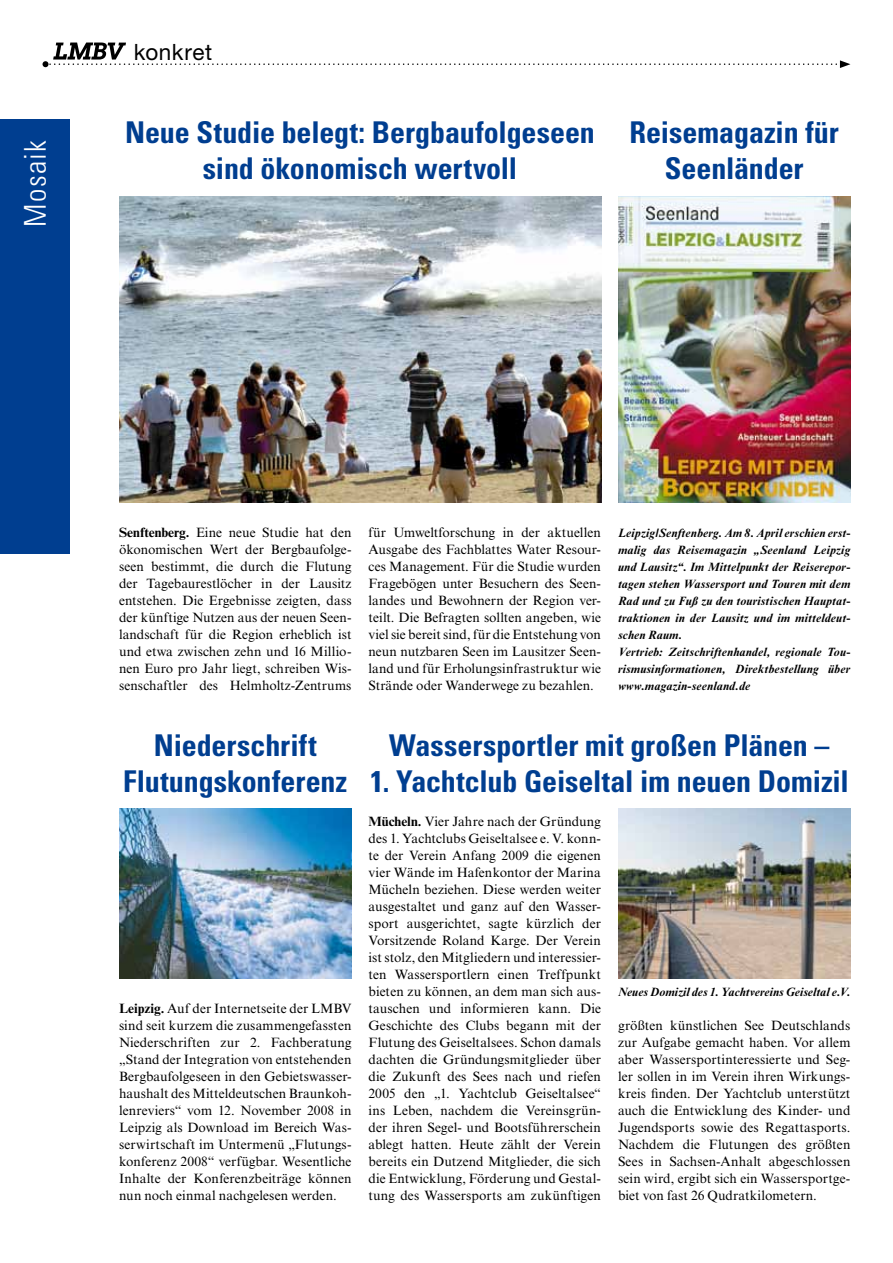
<style>
.page{position:relative;width:893px;height:1263px;background:#fff}
.page>*{position:absolute;margin:0;border:0;box-sizing:border-box;transform-origin:0 0}
.t1{font:700 condensed 30px/36px "Univers LT Std";letter-spacing:-.005em;color:#003e90;text-align:center}
.t2{font:300 condensed 30px "Univers LT Std";letter-spacing:.05em;color:#fff}
.t3{font:22.5px "Helvetica Neue LT Std";letter-spacing:.025em;color:#000}
.t4{font:13.5px/17px "Times New Roman MT Std";letter-spacing:.005em;color:#000;text-align:justify}
.t5{font:italic 700 12px/17px "Times New Roman MT Std";letter-spacing:.005em;color:#000}
.s1{font-weight:700}
</style>
<div class="page">
<svg style="left:43px;top:43px;width:807px;height:25px"></svg>
<div style="left:130px;top:38px;width:85px;height:22px;background:#fff"></div>
<div style="left:0;top:119px;width:70px;height:435px;background:#003e90"></div>
<img style="left:119px;top:196px;width:482px;height:307px">
<img style="left:618px;top:809px;width:232px;height:170px">
<img style="left:119px;top:809px;width:232px;height:170px">
<img style="left:618px;top:196px;width:232px;height:307px">
<h1 class="t2" style="left:17px;top:227px;width:88px;rotate:-90deg">Mosaik</h1>
<h2 class="t3" style="left:134px;top:38px;width:80px">konkret</h2>
<h1 class="t1" style="left:125px;top:115px;width:471px">Neue Studie belegt: Bergbaufolgeseen sind ökonomisch wertvoll</h1>
<h1 class="t1" style="left:630px;top:115px;width:211px">Reisemagazin für<br>Seenländer</h1>
<p class="t4" style="left:119px;top:524px;width:234px"><span class="s1">Senftenberg.</span> Eine neue Studie hat den ökonomischen Wert der Bergbaufolge&shy;seen bestimmt, die durch die Flutung der Tagebaurestlöcher in der Lausitz entstehen. Die Ergebnisse zeigten, dass der künftige Nutzen aus der neuen Seen&shy;landschaft für die Region erheblich ist und etwa zwischen zehn und 16 Millio&shy;nen Euro pro Jahr liegt, schreiben Wis&shy;senschaftler des Helmholtz-Zentrums</p>
<p class="t4" style="left:369px;top:524px;width:234px">für Umweltforschung in der aktuellen Ausgabe des Fachblattes Water Resour&shy;ces Management. Für die Studie wurden Fragebögen unter Besuchern des Seen&shy;landes und Bewohnern der Region ver&shy;teilt. Die Befragten sollten angeben, wie viel sie bereit sind, für die Entstehung von neun nutzbaren Seen im Lausitzer Seen&shy;land und für Erholungsinfrastruktur wie Strände oder Wanderwege zu bezahlen.</p>
<p class="t5" style="left:618px;top:524px;width:234px">Leipzig/Senftenberg. Am 8. April erschien erst&shy;malig das Reisemagazin „Seenland Leipzig und Lausitz“. Im Mittelpunkt der Reiserepor&shy;tagen stehen Wassersport und Touren mit dem Rad und zu Fuß zu den touristischen Hauptat&shy;traktionen in der Lausitz und im mitteldeut&shy;schen Raum.<br>Vertrieb: Zeitschriftenhandel, regionale Tou&shy;rismusinformationen, Direktbestellung über www.magazin-seenland.de</p>
<h1 class="t1" style="left:123px;top:727px;width:225px">Niederschrift<br>Flutungskonferenz</h1>
<p class="t4" style="left:119px;top:1000px;width:234px"><span class="s1">Leipzig.</span> Auf der Internetseite der LMBV sind seit kurzem die zusammengefassten Niederschriften zur 2. Fachberatung „Stand der Integration von entstehenden Bergbaufolgeseen in den Gebietswasser&shy;haushalt des Mitteldeutschen Braunkoh&shy;lenreviers“ vom 12. November 2008 in Leipzig als Download im Bereich Was&shy;serwirtschaft im Untermenü „Flutungs&shy;konferenz 2008“ verfügbar. Wesentliche Inhalte der Konferenzbeiträge können nun noch einmal nachgelesen werden.</p>
<h1 class="t1" style="left:389px;top:727px;width:442px">Wassersportler mit großen Plänen –</h1>
<h1 class="t1" style="left:370px;top:763px;width:480px">1. Yachtclub Geiseltal im neuen Domizil</h1>
<p class="t4" style="left:369px;top:813px;width:234px"><span class="s1">Mücheln.</span> Vier Jahre nach der Gründung des 1. Yachtclubs Geiseltalsee e. V. konn&shy;te der Verein Anfang 2009 die eigenen vier Wände im Hafenkontor der Marina Mücheln beziehen. Diese werden weiter ausgestaltet und ganz auf den Wasser&shy;sport ausgerichtet, sagte kürzlich der Vorsitzende Roland Karge. Der Verein ist stolz, den Mitgliedern und interessier&shy;ten Wassersportlern einen Treffpunkt bieten zu können, an dem man sich aus&shy;tauschen und informieren kann. Die Geschichte des Clubs begann mit der Flutung des Geiseltalsees. Schon damals dachten die Gründungsmitglieder über die Zukunft des Sees nach und riefen 2005 den „1. Yachtclub Geiseltalsee“ ins Leben, nachdem die Vereinsgrün&shy;der ihren Segel- und Bootsführerschein ablegt hatten. Heute zählt der Verein bereits ein Dutzend Mitglieder, die sich die Entwicklung, Förderung und Gestal&shy;tung des Wassersports am zukünftigen</p>
<p class="t5" style="left:618px;top:983px;width:234px">Neues Domizil des 1. Yachtvereins Geiseltal e.V.</p>
<p class="t4" style="left:618px;top:1017px;width:234px">größten künstlichen See Deutschlands zur Aufgabe gemacht haben. Vor allem aber Wassersportinteressierte und Seg&shy;ler sollen in im Verein ihren Wirkungs&shy;kreis finden. Der Yachtclub unterstützt auch die Entwicklung des Kinder- und Jugendsports sowie des Regattasports.<br>Nachdem die Flutungen des größten Sees in Sachsen-Anhalt abgeschlossen sein wird, ergibt sich ein Wassersportge&shy;biet von fast 26 Qudratkilometern.</p>
</div>
